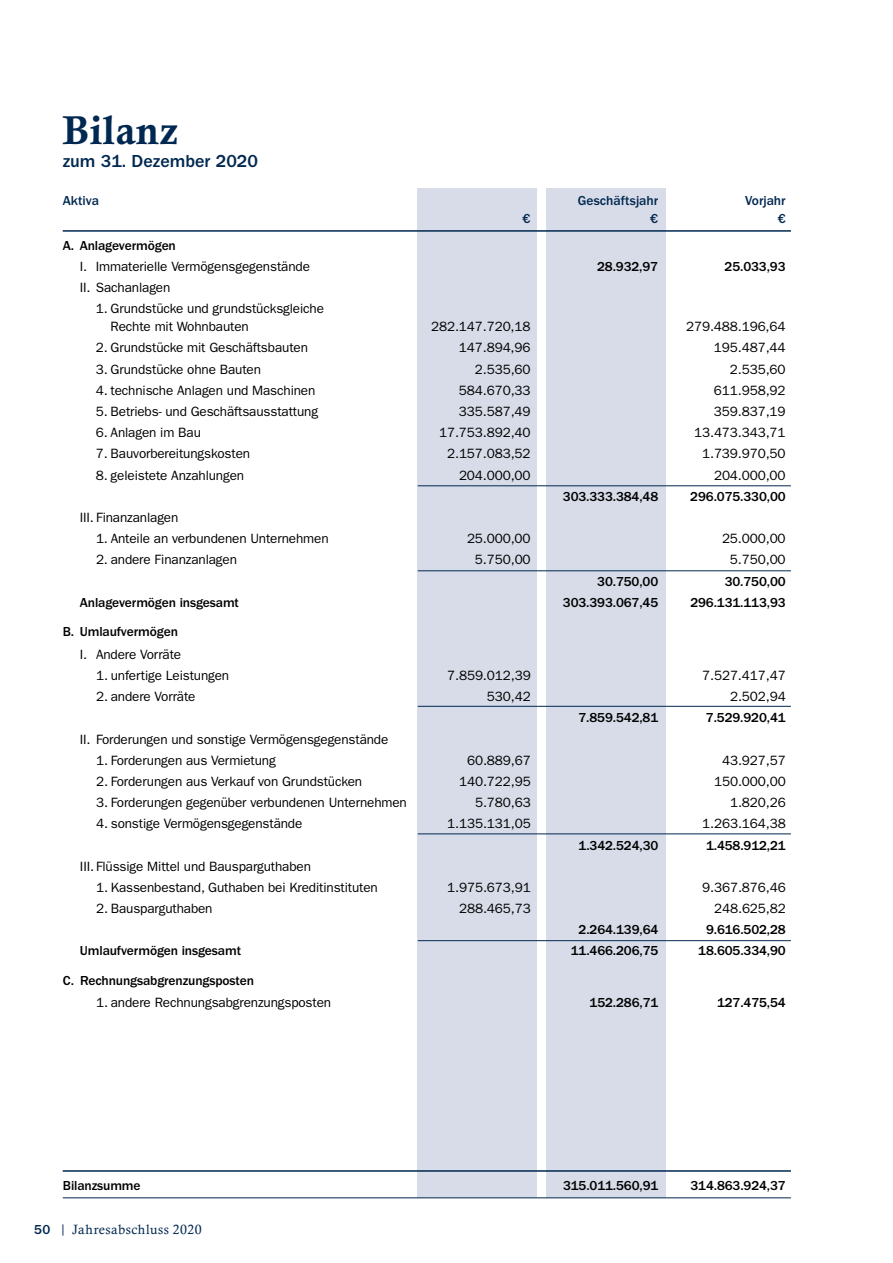
<style>
.page{position:relative;width:893px;height:1263px;background:#fff}
.page>*{position:absolute;margin:0;border:0;box-sizing:border-box;transform-origin:0 0}
.t1{font:700 40.5px "Calisto MT Std";letter-spacing:.01em;color:#002850}
.t2{font:500 18px "Franklin Gothic LT Pro";color:#002850}
.t3{font:13.5px/18px "Franklin Gothic LT Pro";letter-spacing:-.01em;color:#000}
.t4{font:500 13.5px "Franklin Gothic LT Pro";letter-spacing:-.01em;color:#000}
.t5{font:500 13.5px "Franklin Gothic LT Pro";letter-spacing:-.005em;color:#002850}
.t6{font:13.5px "Calisto MT Std";letter-spacing:.035em;color:#002850}
.s1{font-family:"Franklin Gothic LT Pro";font-weight:500}
</style>
<div class="page">
<div style="left:546px;top:188px;width:119px;height:1010px;background:#d7dce8"></div>
<div style="left:418px;top:188px;width:119px;height:1010px;background:#d7dce8"></div>
<hr style="left:63px;top:230px;width:728px;height:2px;background:#002850">
<hr style="left:418px;top:485px;width:373px;height:1px;background:#002850">
<hr style="left:418px;top:570px;width:373px;height:1px;background:#002850">
<hr style="left:418px;top:833px;width:373px;height:1px;background:#002850">
<hr style="left:418px;top:706px;width:373px;height:1px;background:#002850">
<hr style="left:418px;top:940px;width:373px;height:1px;background:#002850">
<hr style="left:63px;top:1197px;width:728px;height:1px;background:#002850">
<hr style="left:63px;top:1170px;width:728px;height:2px;background:#002850">
<h1 class="t1" style="left:63px;top:106px;width:117px">Bilanz</h1>
<h2 class="t2" style="left:63px;top:151px;width:197px">zum 31. Dezember 2020</h2>
<p class="t5" style="left:63px;top:193px;width:38px">Aktiva</p>
<p class="t5" style="left:578px;top:193px;width:82px">Geschäftsjahr</p>
<p class="t5" style="left:745px;top:193px;width:42px">Vorjahr</p>
<p class="t5" style="left:523px;top:211px;width:9px">€</p>
<p class="t5" style="left:650px;top:211px;width:9px">€</p>
<p class="t5" style="left:778px;top:211px;width:9px">€</p>
<p class="t4" style="left:63px;top:238px;width:115px">A. Anlagevermögen</p>
<p class="t3" style="left:80px;top:257px;width:232px">I. Immaterielle Vermögensgegenstände</p>
<p class="t4" style="left:597px;top:259px;width:63px">28.932,97</p>
<p class="t4" style="left:725px;top:259px;width:63px">25.033,93</p>
<p class="t3" style="left:80px;top:278px;width:92px">II. Sachanlagen</p>
<p class="t3" style="left:111px;top:300px;width:215px;text-indent:-15px">1. Grundstücke und grundstücksgleiche<br>Rechte mit Wohnbauten</p>
<p class="t3" style="left:431px;top:318px;width:101px">282.147.720,18</p>
<p class="t3" style="left:686px;top:318px;width:101px">279.488.196,64</p>
<p class="t3" style="left:96px;top:339px;width:214px">2. Grundstücke mit Geschäftsbauten</p>
<p class="t3" style="left:459px;top:339px;width:73px">147.894,96</p>
<p class="t3" style="left:714px;top:339px;width:73px">195.487,44</p>
<p class="t3" style="left:96px;top:360px;width:167px">3. Grundstücke ohne Bauten</p>
<p class="t3" style="left:475px;top:360px;width:57px">2.535,60</p>
<p class="t3" style="left:730px;top:360px;width:57px">2.535,60</p>
<p class="t3" style="left:96px;top:381px;width:221px">4. technische Anlagen und Maschinen</p>
<p class="t3" style="left:459px;top:381px;width:73px">584.670,33</p>
<p class="t3" style="left:714px;top:381px;width:73px">611.958,92</p>
<p class="t3" style="left:96px;top:402px;width:224px">5. Betriebs- und Geschäftsausstattung</p>
<p class="t3" style="left:459px;top:402px;width:73px">335.587,49</p>
<p class="t3" style="left:714px;top:402px;width:73px">359.837,19</p>
<p class="t3" style="left:96px;top:424px;width:106px">6. Anlagen im Bau</p>
<p class="t3" style="left:439px;top:424px;width:93px">17.753.892,40</p>
<p class="t3" style="left:694px;top:424px;width:93px">13.473.343,71</p>
<p class="t3" style="left:96px;top:445px;width:156px">7. Bauvorbereitungskosten</p>
<p class="t3" style="left:447px;top:445px;width:85px">2.157.083,52</p>
<p class="t3" style="left:702px;top:445px;width:85px">1.739.970,50</p>
<p class="t3" style="left:96px;top:466px;width:150px">8. geleistete Anzahlungen</p>
<p class="t3" style="left:459px;top:466px;width:73px">204.000,00</p>
<p class="t3" style="left:714px;top:466px;width:73px">204.000,00</p>
<p class="t4" style="left:563px;top:489px;width:97px">303.333.384,48</p>
<p class="t4" style="left:690px;top:489px;width:97px">296.075.330,00</p>
<p class="t3" style="left:80px;top:508px;width:100px">III. Finanzanlagen</p>
<p class="t3" style="left:96px;top:530px;width:234px">1. Anteile an verbundenen Unternehmen</p>
<p class="t3" style="left:467px;top:530px;width:65px">25.000,00</p>
<p class="t3" style="left:722px;top:530px;width:65px">25.000,00</p>
<p class="t3" style="left:96px;top:551px;width:142px">2. andere Finanzanlagen</p>
<p class="t3" style="left:475px;top:551px;width:57px">5.750,00</p>
<p class="t3" style="left:730px;top:551px;width:57px">5.750,00</p>
<p class="t4" style="left:597px;top:573px;width:63px">30.750,00</p>
<p class="t4" style="left:725px;top:573px;width:63px">30.750,00</p>
<p class="t4" style="left:80px;top:595px;width:161px">Anlagevermögen insgesamt</p>
<p class="t4" style="left:563px;top:595px;width:97px">303.393.067,45</p>
<p class="t4" style="left:690px;top:595px;width:97px">296.131.113,93</p>
<p class="t4" style="left:63px;top:624px;width:117px">B. Umlaufvermögen</p>
<p class="t3" style="left:80px;top:645px;width:103px">I. Andere Vorräte</p>
<p class="t3" style="left:96px;top:666px;width:135px">1. unfertige Leistungen</p>
<p class="t3" style="left:447px;top:666px;width:85px">7.859.012,39</p>
<p class="t3" style="left:702px;top:666px;width:85px">7.527.417,47</p>
<p class="t3" style="left:96px;top:688px;width:101px">2. andere Vorräte</p>
<p class="t3" style="left:487px;top:688px;width:45px">530,42</p>
<p class="t3" style="left:730px;top:688px;width:57px">2.502,94</p>
<p class="t4" style="left:578px;top:710px;width:81px">7.859.542,81</p>
<p class="t4" style="left:706px;top:710px;width:81px">7.529.920,41</p>
<p class="t3" style="left:80px;top:730px;width:310px">II. Forderungen und sonstige Vermögensgegenstände</p>
<p class="t3" style="left:96px;top:751px;width:181px">1. Forderungen aus Vermietung</p>
<p class="t3" style="left:467px;top:751px;width:65px">60.889,67</p>
<p class="t3" style="left:722px;top:751px;width:65px">43.927,57</p>
<p class="t3" style="left:96px;top:772px;width:268px">2. Forderungen aus Verkauf von Grundstücken</p>
<p class="t3" style="left:459px;top:772px;width:73px">140.722,95</p>
<p class="t3" style="left:714px;top:772px;width:73px">150.000,00</p>
<p class="t3" style="left:96px;top:794px;width:312px">3. Forderungen gegenüber verbundenen Unternehmen</p>
<p class="t3" style="left:475px;top:794px;width:57px">5.780,63</p>
<p class="t3" style="left:730px;top:794px;width:57px">1.820,26</p>
<p class="t3" style="left:96px;top:815px;width:208px">4. sonstige Vermögensgegenstände</p>
<p class="t3" style="left:447px;top:815px;width:85px">1.135.131,05</p>
<p class="t3" style="left:702px;top:815px;width:85px">1.263.164,38</p>
<p class="t4" style="left:579px;top:837px;width:81px">1.342.524,30</p>
<p class="t4" style="left:706px;top:837px;width:81px">1.458.912,21</p>
<p class="t3" style="left:80px;top:857px;width:233px">III. Flüssige Mittel und Bausparguthaben</p>
<p class="t3" style="left:96px;top:878px;width:283px">1. Kassenbestand, Guthaben bei Kreditinstituten</p>
<p class="t3" style="left:447px;top:878px;width:85px">1.975.673,91</p>
<p class="t3" style="left:702px;top:878px;width:85px">9.367.876,46</p>
<p class="t3" style="left:96px;top:899px;width:118px">2. Bausparguthaben</p>
<p class="t3" style="left:459px;top:899px;width:73px">288.465,73</p>
<p class="t3" style="left:714px;top:899px;width:73px">248.625,82</p>
<p class="t4" style="left:579px;top:922px;width:81px">2.264.139,64</p>
<p class="t4" style="left:706px;top:922px;width:81px">9.616.502,28</p>
<p class="t4" style="left:80px;top:943px;width:163px">Umlaufvermögen insgesamt</p>
<p class="t4" style="left:571px;top:943px;width:89px">11.466.206,75</p>
<p class="t4" style="left:698px;top:943px;width:89px">18.605.334,90</p>
<p class="t4" style="left:63px;top:973px;width:193px">C. Rechnungsabgrenzungsposten</p>
<p class="t3" style="left:96px;top:994px;width:236px">1. andere Rechnungsabgrenzungsposten</p>
<p class="t4" style="left:590px;top:995px;width:70px">152.286,71</p>
<p class="t4" style="left:717px;top:995px;width:70px">127.475,54</p>
<p class="t4" style="left:63px;top:1177px;width:79px">Bilanzsumme</p>
<p class="t4" style="left:563px;top:1177px;width:97px">315.011.560,91</p>
<p class="t4" style="left:690px;top:1177px;width:97px">314.863.924,37</p>
<p class="t6" style="left:34px;top:1222px;width:169px"><span class="s1">50</span> | Jahresabschluss 2020</p>
</div>
